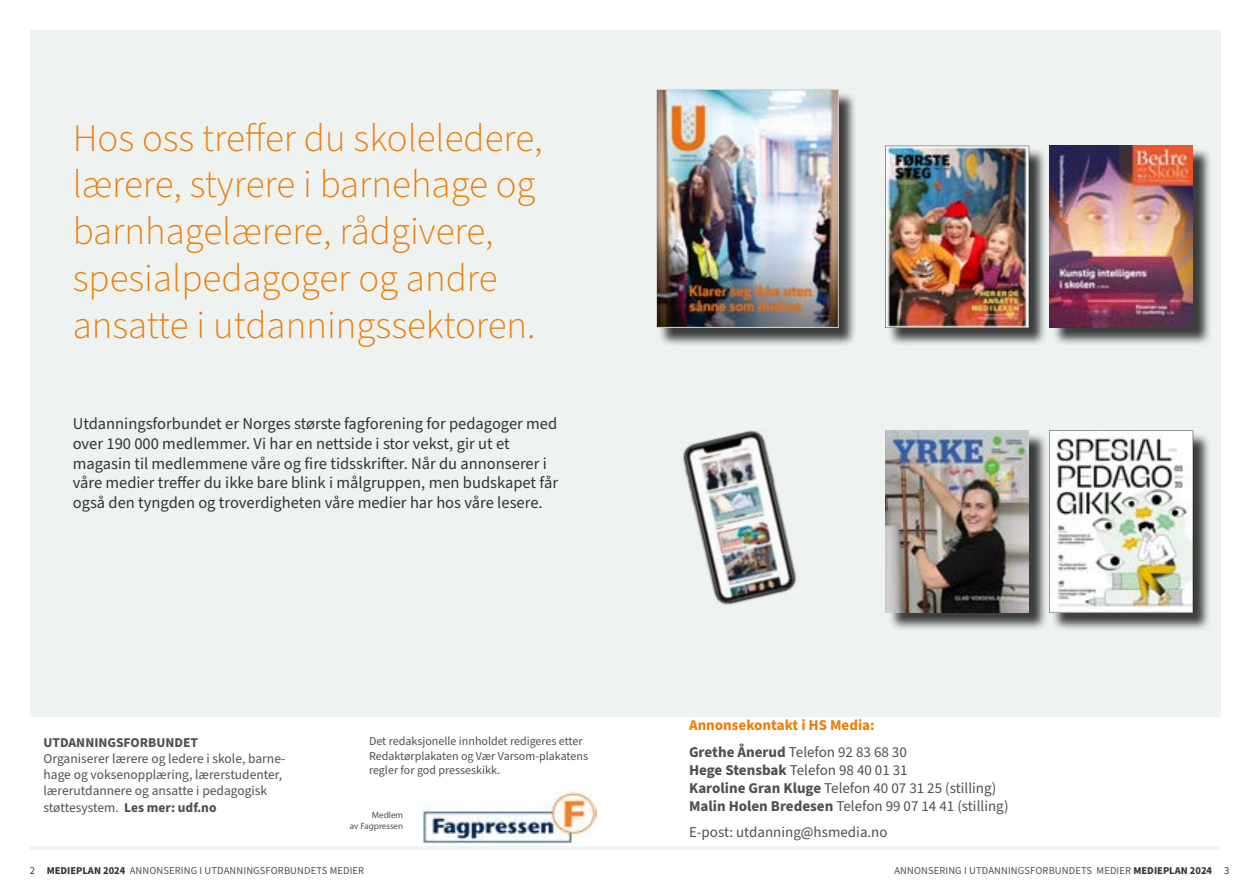
<style>
.page{position:relative;width:1259px;height:893px;background:#fff}
.page>*{position:absolute;margin:0;border:0;box-sizing:border-box;transform-origin:0 0}
.t1{font:300 39px/46.8px "Source Sans Pro";color:#ef7e09}
.t2{font:16.5px/19.8px "Source Sans Pro";color:#333}
.t3{font:15px/18px "Source Sans Pro";color:#525050}
.t4{font:700 15px/26.5px "Source Sans Pro";color:#ef7e09}
.t5{font:13.5px/16.2px "Source Sans Pro";color:#525050}
.t6{font:700 13.5px "Source Sans Pro";color:#525050}
.t7{font:12px/14.4px "Source Sans Pro";color:#525050}
.t8{font:10.5px "Source Sans Pro";letter-spacing:.01em;color:#525050}
.t9{font:9.15px/10.9px "Myriad Pro";color:#525050;text-align:right}
.s1{color:#525050}
.s2{font-weight:400;color:#525050}
.s3{font-weight:700}
.s4{color:#333}
.s5{font-weight:700;color:#333}
</style>
<div class="page">
<div style="left:30px;top:30px;width:1190px;height:686px;background:#eef3f2"></div>
<div style="left:659px;top:92px;width:198px;height:255px;background:#000;opacity:.75"></div>
<img style="left:658px;top:91px;width:178px;height:235px">
<div style="left:656px;top:89px;width:182px;height:239px;border:1px solid #d6d6d6"></div>
<img style="left:683px;top:430px;width:114px;height:175px">
<img style="left:422px;top:791px;width:174px;height:53px">
<div style="left:888px;top:148px;width:159px;height:198px;background:#000;opacity:.75"></div>
<img style="left:887px;top:148px;width:140px;height:178px">
<div style="left:1052px;top:148px;width:159px;height:198px;background:#000;opacity:.75"></div>
<img style="left:1049px;top:146px;width:144px;height:181px">
<div style="left:888px;top:433px;width:159px;height:198px;background:#000;opacity:.75"></div>
<img style="left:885px;top:431px;width:144px;height:181px">
<div style="left:1052px;top:433px;width:159px;height:198px;background:#000;opacity:.75"></div>
<img style="left:1051px;top:432px;width:140px;height:178px">
<hr style="left:30px;top:846px;width:1190px;height:4px;background:#eef3f3">
<h1 class="t1" style="left:73px;top:115px;width:471px">Hos oss treffer du skoleledere, lærere, styrere i barnehage og barnhagelærere, rådgivere, spesialpedagoger og andre ansatte i utdanningssektoren.</h1>
<p class="t2" style="left:73px;top:414px;width:487px">Utdanningsforbundet er Norges største fagforening for pedagoger med over 190 000 medlemmer. Vi har en nettside i stor vekst, gir ut et magasin til medlemmene våre og fire tidsskrifter. Når du annonserer i våre medier treffer du ikke bare blink i målgruppen, men budskapet får også den tyngden og troverdigheten våre medier har hos våre lesere.</p>
<p class="t4" style="left:689px;top:712px;width:219px">Annonsekontakt i HS Media:<br><span class="s1">Grethe Ånerud</span> <span class="s2">Telefon 92 83 68 30</span></p>
<p class="t3" style="left:689px;top:761px;width:321px"><span class="s3">Hege Stensbak</span> Telefon 98 40 01 31<br><span class="s3">Karoline Gran Kluge</span> Telefon 40 07 31 25 (stilling)<br><span class="s3">Malin Holen Bredesen</span> Telefon 99 07 14 41 (stilling)</p>
<p class="t3" style="left:689px;top:824px;width:200px">E-post: utdanning@hsmedia.no</p>
<p class="t7" style="left:369px;top:734px;width:220px">Det redaksjonelle innholdet redigeres etter<br>Redaktørplakaten og Vær Varsom-plakatens regler for god presseskikk.</p>
<p class="t6" style="left:44px;top:733px;width:156px">UTDANNINGSFORBUNDET</p>
<p class="t5" style="left:44px;top:751px;width:243px">Organiserer lærere og ledere i skole, barne&shy;hage og voksenopplæring, lærerstudenter, lærerutdannere og ansatte i pedagogisk støttesystem. <span class="s3">Les mer: udf.no</span></p>
<p class="t9" style="left:350px;top:810px;width:55px">Medlem<br>av Fagpressen</p>
<p class="t8" style="left:30px;top:863px;width:336px"><span class="s4">2</span> <span class="s5">MEDIEPLAN 2024</span> ANNONSERING I UTDANNINGSFORBUNDETS MEDIER</p>
<p class="t8" style="left:894px;top:863px;width:336px">ANNONSERING I UTDANNINGSFORBUNDETS MEDIER <span class="s5">MEDIEPLAN 2024</span> <span class="s4">3</span></p>
</div>
